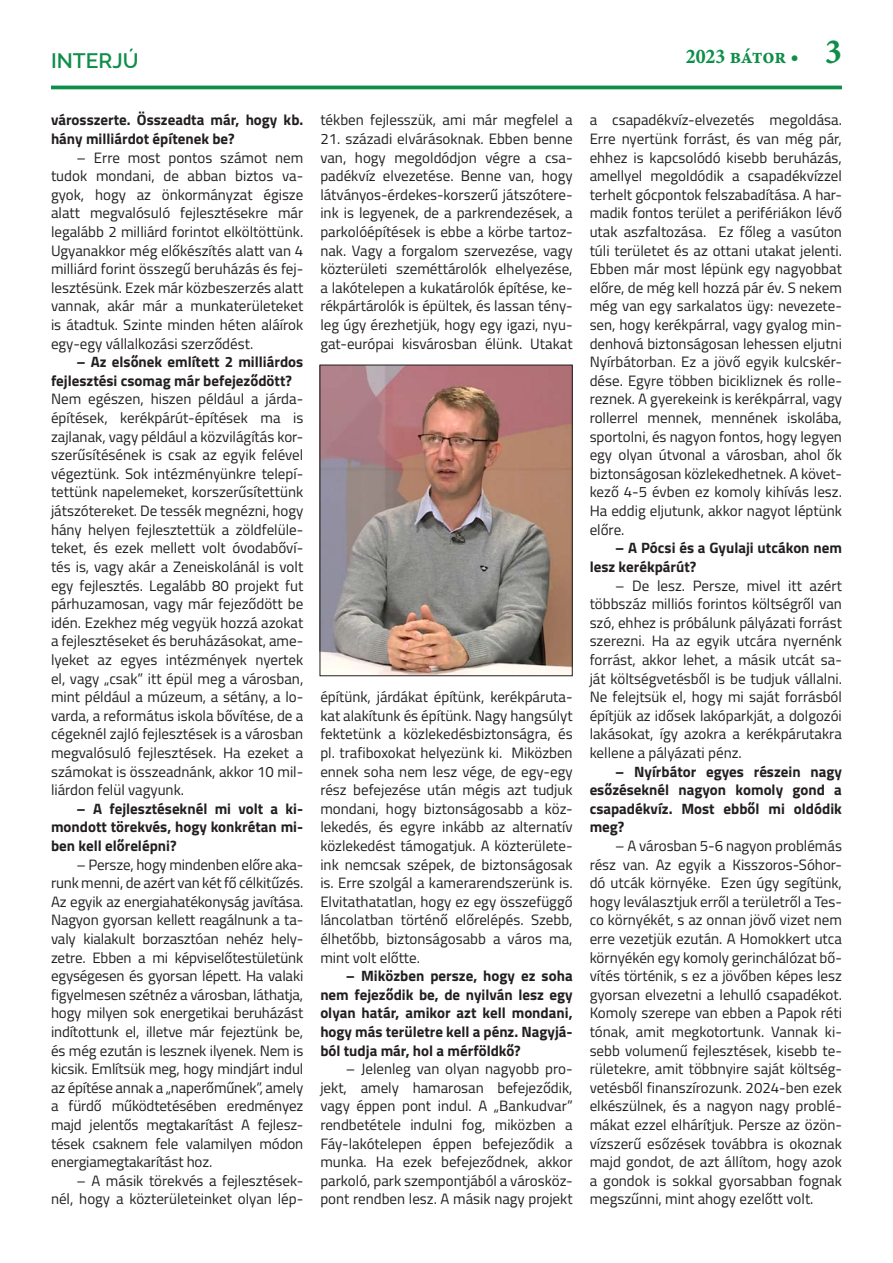
<style>
.page{position:relative;width:893px;height:1263px;background:#fff}
.page>*{position:absolute;margin:0;border:0;box-sizing:border-box;transform-origin:0 0}
.t1{font:21px "Minion Pro Bold Cn Capt";letter-spacing:-.005em;color:#0e8e49}
.t2{font:600 21px "Raleway";color:#0e8e49}
.t3{font:15px/18.6px "Titillium";color:#231f20;text-align:justify}
.t4{font:700 15px/18.6px "Titillium";color:#231f20}
.s1{font-size:35.55px}
</style>
<div class="page">
<hr style="left:51px;top:86px;width:791px;height:3px;background:#0e8e49">
<img style="left:322px;top:367px;width:249px;height:307px">
<div style="left:320px;top:365px;width:253px;height:311px;border:1px solid #231f20"></div>
<h1 class="t2" style="left:51px;top:48px;width:89px">INTERJÚ</h1>
<h1 class="t1" style="left:686px;top:42px;width:158px">2023 bátor • <span class="s1">3</span></h1>
<p class="t4" style="left:51px;top:110px;width:254px">városszerte. Összeadta már, hogy kb. hány milliárdot építenek be?</p>
<p class="t3" style="left:51px;top:147px;width:254px;text-indent:26px">– Erre most pontos számot nem tudok mondani, de abban biztos va&shy;gyok, hogy az önkormányzat égisze alatt megvalósuló fejlesztésekre már legalább 2 milliárd forintot elköltöttünk.<br>Ugyanakkor még előkészítés alatt van 4 milliárd forint összegű beruházás és fej&shy;lesztésünk. Ezek már közbeszerzés alatt vannak, akár már a munkaterületeket is átadtuk. Szinte minden héten aláírok egy-egy vállalkozási szerződést.</p>
<p class="t4" style="left:51px;top:352px;width:254px;text-indent:26px">– Az elsőnek említett 2 milliárdos fejlesztési csomag már befejeződött?</p>
<p class="t3" style="left:51px;top:389px;width:254px">Nem egészen, hiszen például a járda&shy;építések, kerékpárút-építések ma is zajlanak, vagy például a közvilágítás kor&shy;szerűsítésének is csak az egyik felével végeztünk. Sok intézményünkre telepí&shy;tettünk napelemeket, korszerűsítettünk játszótereket. De tessék megnézni, hogy hány helyen fejlesztettük a zöldfelüle&shy;teket, és ezek mellett volt óvodabőví&shy;tés is, vagy akár a Zeneiskolánál is volt egy fejlesztés. Legalább 80 projekt fut párhuzamosan, vagy már fejeződött be idén. Ezekhez még vegyük hozzá azokat a fejlesztéseket és beruházásokat, ame&shy;lyeket az egyes intézmények nyertek el, vagy „csak” itt épül meg a városban, mint például a múzeum, a sétány, a lo&shy;varda, a református iskola bővítése, de a cégeknél zajló fejlesztések is a városban megvalósuló fejlesztések. Ha ezeket a számokat is összeadnánk, akkor 10 mil&shy;liárdon felül vagyunk.</p>
<p class="t4" style="left:51px;top:798px;width:254px;text-align:justify;text-indent:26px">– A fejlesztéseknél mi volt a ki&shy;mondott törekvés, hogy konkrétan mi&shy;ben kell előrelépni?</p>
<p class="t3" style="left:51px;top:854px;width:254px;text-indent:26px">– Persze, hogy mindenben előre aka&shy;runk menni, de azért van két fő célkitűzés.<br>Az egyik az energiahatékonyság javítása.<br>Nagyon gyorsan kellett reagálnunk a ta&shy;valy kialakult borzasztóan nehéz hely&shy;zetre. Ebben a mi képviselőtestületünk egységesen és gyorsan lépett. Ha valaki figyelmesen szétnéz a városban, láthatja, hogy milyen sok energetikai beruházást indítottunk el, illetve már fejeztünk be, és még ezután is lesznek ilyenek. Nem is kicsik. Említsük meg, hogy mindjárt indul az építése annak a „naperőműnek”, amely a fürdő működtetésében eredményez majd jelentős megtakarítást A fejlesz&shy;tések csaknem fele valamilyen módon energiamegtakarítást hoz.</p>
<p class="t3" style="left:51px;top:1170px;width:254px;text-align:right">– A másik törekvés a fejlesztések&shy;nél, hogy a közterületeinket olyan lép-</p>
<p class="t3" style="left:320px;top:110px;width:254px">tékben fejlesszük, ami már megfelel a</p>
<p class="t3" style="left:320px;top:129px;width:254px">21. századi elvárásoknak. Ebben benne van, hogy megoldódjon végre a csa&shy;padékvíz elvezetése. Benne van, hogy látványos-érdekes-korszerű játszótere&shy;ink is legyenek, de a parkrendezések, a parkolóépítések is ebbe a körbe tartoz&shy;nak. Vagy a forgalom szervezése, vagy közterületi szeméttárolók elhelyezése, a lakótelepen a kukatárolók építése, ke&shy;rékpártárolók is épültek, és lassan tény&shy;leg úgy érezhetjük, hogy egy igazi, nyu&shy;gat-európai kisvárosban élünk. Utakat</p>
<p class="t3" style="left:320px;top:687px;width:254px">építünk, járdákat építünk, kerékpáruta&shy;kat alakítunk és építünk. Nagy hangsúlyt fektetünk a közlekedésbiztonságra, és pl. trafiboxokat helyezünk ki. Miközben ennek soha nem lesz vége, de egy-egy rész befejezése után mégis azt tudjuk mondani, hogy biztonságosabb a köz&shy;lekedés, és egyre inkább az alternatív közlekedést támogatjuk. A közterülete&shy;ink nemcsak szépek, de biztonságosak is. Erre szolgál a kamerarendszerünk is.<br>Elvitathatatlan, hogy ez egy összefüggő láncolatban történő előrelépés. Szebb, élhetőbb, biztonságosabb a város ma, mint volt előtte.</p>
<p class="t4" style="left:320px;top:966px;width:254px;text-align:justify;text-indent:26px">– Miközben persze, hogy ez soha nem fejeződik be, de nyilván lesz egy olyan határ, amikor azt kell mondani, hogy más területre kell a pénz. Nagyjá&shy;ból tudja már, hol a mérföldkő?</p>
<p class="t3" style="left:320px;top:1059px;width:254px;text-indent:26px">– Jelenleg van olyan nagyobb pro&shy;jekt, amely hamarosan befejeződik, vagy éppen pont indul. A „Bankudvar” rendbetétele indulni fog, miközben a Fáy-lakótelepen éppen befejeződik a munka. Ha ezek befejeződnek, akkor parkoló, park szempontjából a városköz&shy;pont rendben lesz. A másik nagy projekt</p>
<p class="t3" style="left:590px;top:110px;width:254px">a csapadékvíz-elvezetés megoldása.<br>Erre nyertünk forrást, és van még pár, ehhez is kapcsolódó kisebb beruházás, amellyel megoldódik a csapadékvízzel terhelt gócpontok felszabadítása. A har&shy;madik fontos terület a perifériákon lévő utak aszfaltozása. Ez főleg a vasúton túli területet és az ottani utakat jelenti.<br>Ebben már most lépünk egy nagyobbat előre, de még kell hozzá pár év. S nekem még van egy sarkalatos ügy: nevezete&shy;sen, hogy kerékpárral, vagy gyalog min&shy;denhová biztonságosan lehessen eljutni Nyírbátorban. Ez a jövő egyik kulcskér&shy;dése. Egyre többen bicikliznek és rolle&shy;reznek. A gyerekeink is kerékpárral, vagy rollerrel mennek, mennének iskolába, sportolni, és nagyon fontos, hogy legyen egy olyan útvonal a városban, ahol ők biztonságosan közlekedhetnek. A követ&shy;kező 4-5 évben ez komoly kihívás lesz.<br>Ha eddig eljutunk, akkor nagyot léptünk előre.</p>
<p class="t4" style="left:590px;top:538px;width:254px;text-indent:26px">– A Pócsi és a Gyulaji utcákon nem lesz kerékpárút?</p>
<p class="t3" style="left:590px;top:575px;width:254px;text-indent:26px">– De lesz. Persze, mivel itt azért többszáz milliós forintos költségről van szó, ehhez is próbálunk pályázati forrást szerezni. Ha az egyik utcára nyernénk forrást, akkor lehet, a másik utcát sa&shy;ját költségvetésből is be tudjuk vállalni.<br>Ne felejtsük el, hogy mi saját forrásból építjük az idősek lakóparkját, a dolgozói lakásokat, így azokra a kerékpárutakra kellene a pályázati pénz.</p>
<p class="t4" style="left:590px;top:761px;width:254px;text-align:justify;text-indent:26px">– Nyírbátor egyes részein nagy esőzéseknél nagyon komoly gond a csapadékvíz. Most ebből mi oldódik meg?</p>
<p class="t3" style="left:590px;top:836px;width:254px;text-indent:26px">– A városban 5-6 nagyon problémás rész van. Az egyik a Kisszoros-Sóhor&shy;dó utcák környéke. Ezen úgy segítünk, hogy leválasztjuk erről a területről a Tes&shy;co környékét, s az onnan jövő vizet nem erre vezetjük ezután. A Homokkert utca környékén egy komoly gerinchálózat bő&shy;vítés történik, s ez a jövőben képes lesz gyorsan elvezetni a lehulló csapadékot.<br>Komoly szerepe van ebben a Papok réti tónak, amit megkotortunk. Vannak ki&shy;sebb volumenű fejlesztések, kisebb te&shy;rületekre, amit többnyire saját költség&shy;vetésből finanszírozunk. 2024-ben ezek elkészülnek, és a nagyon nagy problé&shy;mákat ezzel elhárítjuk. Persze az özön&shy;vízszerű esőzések továbbra is okoznak majd gondot, de azt állítom, hogy azok a gondok is sokkal gyorsabban fognak megszűnni, mint ahogy ezelőtt volt.</p>
</div>
